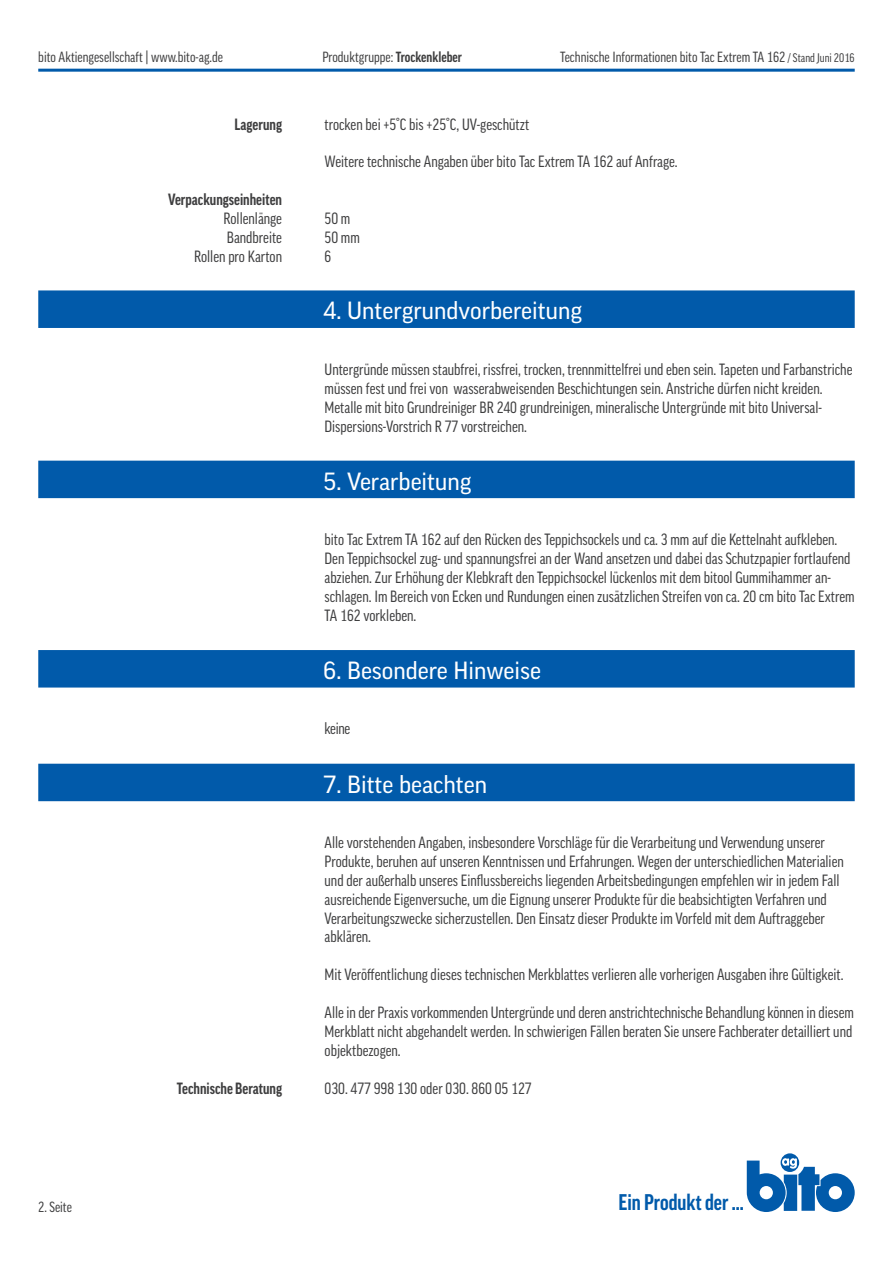
<style>
.page{position:relative;width:893px;height:1263px;background:#fff}
.page>*{position:absolute;margin:0;border:0;box-sizing:border-box;transform-origin:0 0}
.blauer_Balken{font:24px "Good Pro";color:#fff}
.t1{font:700 condensed 21.9px "Good Pro";color:#015aaa}
.Inhalt{font:condensed 15.75px/18.9px "Good Pro";color:#3e3e3f}
.Auflistung{font:700 condensed 15.75px "Good Pro";color:#3e3e3f}
.Auflistung-2{font:condensed 15.75px "Good Pro";color:#3e3e3f}
.t2{font:condensed 14.25px "Good Pro";color:#3e3e3f}
.s1{font-weight:700}
.s2{font-size:12px}
</style>
<div class="page">
<hr style="left:38px;top:69px;width:817px;height:3px;background:#015aaa">
<svg style="left:781px;top:1153px;width:18px;height:19px"></svg>
<svg style="left:747px;top:1158px;width:108px;height:54px"></svg>
<div style="left:38px;top:290px;width:817px;height:38px;background:#015aaa"></div>
<div style="left:38px;top:461px;width:817px;height:37px;background:#015aaa"></div>
<div style="left:38px;top:764px;width:817px;height:37px;background:#015aaa"></div>
<div style="left:38px;top:650px;width:817px;height:37px;background:#015aaa"></div>
<p class="t2" style="left:38px;top:49px;width:186px">bito Aktiengesellschaft | www.bito-ag.de</p>
<p class="t2" style="left:322px;top:49px;width:141px">Produktgruppe: <span class="s1">Trockenkleber</span></p>
<p class="t2" style="left:560px;top:49px;width:296px">Technische Informationen bito Tac Extrem TA 162 <span class="s2">/ Stand Juni 2016</span></p>
<p class="Auflistung" style="left:235px;top:115px;width:49px">Lagerung</p>
<p class="Auflistung" style="left:168px;top:191px;width:115px">Verpackungseinheiten</p>
<p class="Auflistung-2" style="left:224px;top:210px;width:60px">Rollenlänge</p>
<p class="Auflistung-2" style="left:227px;top:229px;width:57px">Bandbreite</p>
<p class="Auflistung-2" style="left:194px;top:247px;width:89px">Rollen pro Karton</p>
<p class="Auflistung" style="left:177px;top:1079px;width:107px">Technische Beratung</p>
<p class="Inhalt" style="left:325px;top:115px;width:206px">trocken bei +5°C bis +25°C, UV-geschützt</p>
<p class="Inhalt" style="left:325px;top:152px;width:355px">Weitere technische Angaben über bito Tac Extrem TA 162 auf Anfrage.</p>
<p class="Inhalt" style="left:325px;top:209px;width:27px">50 m</p>
<p class="Inhalt" style="left:325px;top:228px;width:37px">50 mm</p>
<p class="Inhalt" style="left:325px;top:247px;width:8px">6</p>
<p class="blauer_Balken" style="left:323px;top:297px;width:260px">4. Untergrundvorbereitung</p>
<p class="Inhalt" style="left:325px;top:360px;width:529px">Untergründe müssen staubfrei, rissfrei, trocken, trennmittelfrei und eben sein. Tapeten und Farbanstriche müssen fest und frei von wasserabweisenden Beschichtungen sein. Anstriche dürfen nicht kreiden.<br>Metalle mit bito Grundreiniger BR 240 grundreinigen, mineralische Untergründe mit bito Universal-Dispersions-Vorstrich R 77 vorstreichen.</p>
<p class="blauer_Balken" style="left:323px;top:467px;width:150px">5. Verarbeitung</p>
<p class="Inhalt" style="left:325px;top:530px;width:514px">bito Tac Extrem TA 162 auf den Rücken des Teppichsockels und ca. 3 mm auf die Kettelnaht aufkleben.</p>
<p class="Inhalt" style="left:325px;top:549px;width:527px">Den Teppichsockel zug- und spannungsfrei an der Wand ansetzen und dabei das Schutzpapier fortlaufend</p>
<p class="Inhalt" style="left:325px;top:568px;width:531px">abziehen. Zur Erhöhung der Klebkraft den Teppichsockel lückenlos mit dem bitool Gummihammer an&shy;schlagen. Im Bereich von Ecken und Rundungen einen zusätzlichen Streifen von ca. 20 cm bito Tac Extrem<br>TA 162 vorkleben.</p>
<p class="blauer_Balken" style="left:323px;top:657px;width:219px">6. Besondere Hinweise</p>
<p class="Inhalt" style="left:325px;top:719px;width:27px">keine</p>
<p class="blauer_Balken" style="left:323px;top:770px;width:165px">7. Bitte beachten</p>
<p class="Inhalt" style="left:325px;top:833px;width:521px">Alle vorstehenden Angaben, insbesondere Vorschläge für die Verarbeitung und Verwendung unserer Produkte, beruhen auf unseren Kenntnissen und Erfahrungen. Wegen der unterschiedlichen Materialien und der außerhalb unseres Einflussbereichs liegenden Arbeitsbedingungen empfehlen wir in jedem Fall ausreichende Eigenversuche, um die Eignung unserer Produkte für die beabsichtigten Verfahren und Verarbeitungszwecke sicherzustellen. Den Einsatz dieser Produkte im Vorfeld mit dem Auftraggeber abklären.</p>
<p class="Inhalt" style="left:325px;top:965px;width:520px">Mit Veröffentlichung dieses technischen Merkblattes verlieren alle vorherigen Ausgaben ihre Gültigkeit.</p>
<p class="Inhalt" style="left:325px;top:1003px;width:531px;text-align:justify">Alle in der Praxis vorkommenden Untergründe und deren anstrichtechnische Behandlung können in diesem Merkblatt nicht abgehandelt werden. In schwierigen Fällen beraten Sie unsere Fachberater detailliert und objektbezogen.</p>
<p class="Inhalt" style="left:325px;top:1078px;width:209px">030. 477 998 130 oder 030. 860 05 127</p>
<p class="t2" style="left:38px;top:1199px;width:35px">2. Seite</p>
<h2 class="t1" style="left:618px;top:1190px;width:127px">Ein Produkt der ...</h2>
</div>
